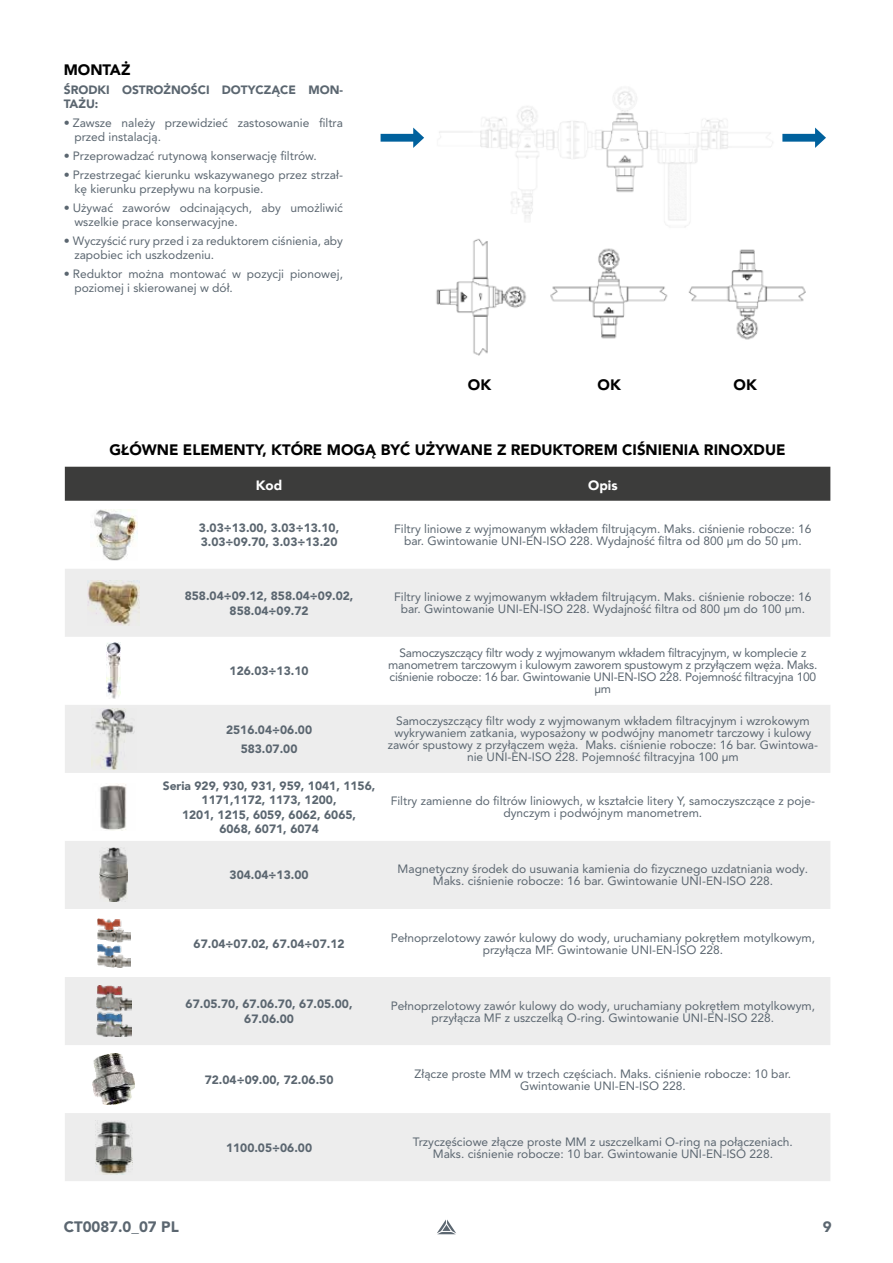
<style>
.page{position:relative;width:893px;height:1263px;background:#fff}
.page>*{position:absolute;margin:0;border:0;box-sizing:border-box;transform-origin:0 0}
.t1{font:900 15px "Avenir LT Pro";color:#000}
.t2{font:900 15px "Avenir LT Pro";color:#5b6670}
.t3{font:900 13.5px "Avenir";color:#fff}
.t4{font:12px/12px "Avenir LT Pro";color:#5b6670;text-align:center}
.t5{font:900 12px/14.4px "Avenir LT Pro";color:#5b6670;text-align:center}
.t6{font:12px/12px "Avenir LT Pro";letter-spacing:-.02em;color:#5b6670;text-align:center}
</style>
<div class="page">
<svg style="left:437px;top:1219px;width:19px;height:15px"></svg>
<img style="left:436px;top:88px;width:380px;height:268px">
<div style="left:381px;top:134px;width:36px;height:8px;background:#00619d"></div>
<svg style="left:413px;top:128px;width:11px;height:20px"></svg>
<div style="left:782px;top:134px;width:37px;height:8px;background:#00619d"></div>
<svg style="left:815px;top:128px;width:11px;height:20px"></svg>
<div style="left:65px;top:467px;width:765px;height:34px;background:#3c3c3b"></div>
<svg style="left:65px;top:569px;width:765px;height:612px;fill:#ededed"></svg>
<img style="left:94px;top:509px;width:43px;height:51px">
<img style="left:88px;top:580px;width:52px;height:45px">
<img style="left:107px;top:643px;width:14px;height:56px">
<img style="left:91px;top:708px;width:45px;height:61px">
<img style="left:92px;top:783px;width:43px;height:48px">
<img style="left:100px;top:848px;width:28px;height:54px">
<img style="left:97px;top:918px;width:34px;height:49px">
<img style="left:96px;top:986px;width:35px;height:50px">
<img style="left:93px;top:1053px;width:42px;height:52px">
<img style="left:95px;top:1120px;width:37px;height:54px">
<p class="t1" style="left:64px;top:61px;width:68px">MONTAŻ</p>
<p class="t5" style="left:64px;top:82px;width:281px;text-align:left">ŚRODKI OSTROŻNOŚCI DOTYCZĄCE MON-<br>TAŻU:</p>
<p class="t4" style="left:74px;top:115px;width:270px;line-height:14.4px;text-align:left;text-indent:-11px">• Zawsze należy przewidzieć zastosowanie filtra przed instalacją.</p>
<p class="t4" style="left:64px;top:150px;width:254px">• Przeprowadzać rutynową konserwację filtrów.</p>
<p class="t4" style="left:74px;top:167px;width:270px;line-height:14.4px;text-align:left;text-indent:-11px">• Przestrzegać kierunku wskazywanego przez strzał&shy;kę kierunku przepływu na korpusie.</p>
<p class="t4" style="left:74px;top:200px;width:270px;line-height:14.4px;text-align:left;text-indent:-11px">• Używać zaworów odcinających, aby umożliwić wszelkie prace konserwacyjne.</p>
<p class="t4" style="left:74px;top:233px;width:270px;line-height:14.4px;text-align:left;text-indent:-11px">• Wyczyścić rury przed i za reduktorem ciśnienia, aby zapobiec ich uszkodzeniu.</p>
<p class="t4" style="left:74px;top:266px;width:270px;line-height:14.4px;text-align:left;text-indent:-11px">• Reduktor można montować w pozycji pionowej, poziomej i skierowanej w dół.</p>
<p class="t1" style="left:468px;top:376px;width:25px">OK</p>
<p class="t1" style="left:598px;top:376px;width:25px">OK</p>
<p class="t1" style="left:734px;top:376px;width:25px">OK</p>
<p class="t1" style="left:110px;top:441px;width:677px">GŁÓWNE ELEMENTY, KTÓRE MOGĄ BYĆ UŻYWANE Z REDUKTOREM CIŚNIENIA RINOXDUE</p>
<p class="t3" style="left:256px;top:474px;width:28px">Kod</p>
<p class="t3" style="left:588px;top:474px;width:31px">Opis</p>
<p class="t5" style="left:199px;top:521px;width:142px;text-align:left">3.03÷13.00, 3.03÷13.10,<br>3.03÷09.70, 3.03÷13.20</p>
<p class="t4" style="left:394px;top:523px;width:419px">Filtry liniowe z wyjmowanym wkładem filtrującym. Maks. ciśnienie robocze: 16 bar. Gwintowanie UNI-EN-ISO 228. Wydajność filtra od 800 μm do 50 μm.</p>
<p class="t5" style="left:185px;top:589px;width:170px">858.04÷09.12, 858.04÷09.02,<br>858.04÷09.72</p>
<p class="t4" style="left:394px;top:591px;width:419px">Filtry liniowe z wyjmowanym wkładem filtrującym. Maks. ciśnienie robocze: 16 bar. Gwintowanie UNI-EN-ISO 228. Wydajność filtra od 800 μm do 100 μm.</p>
<p class="t5" style="left:230px;top:664px;width:81px">126.03÷13.10</p>
<p class="t6" style="left:388px;top:647px;width:431px">Samoczyszczący filtr wody z wyjmowanym wkładem filtracyjnym, w komplecie z manometrem tarczowym i kulowym zaworem spustowym z przyłączem węża. Maks. ciśnienie robocze: 16 bar. Gwintowanie UNI-EN-ISO 228. Pojemność filtracyjna 100 μm</p>
<p class="t5" style="left:226px;top:721px;width:88px;line-height:18.6px">2516.04÷06.00<br>583.07.00</p>
<p class="t4" style="left:388px;top:715px;width:432px">Samoczyszczący filtr wody z wyjmowanym wkładem filtracyjnym i wzrokowym wykrywaniem zatkania, wyposażony w podwójny manometr tarczowy i kulowy zawór spustowy z przyłączem węża. Maks. ciśnienie robocze: 16 bar. Gwintowa&shy;nie UNI-EN-ISO 228. Pojemność filtracyjna 100 μm</p>
<p class="t5" style="left:163px;top:778px;width:214px">Seria 929, 930, 931, 959, 1041, 1156,<br>1171,1172, 1173, 1200,<br>1201, 1215, 6059, 6062, 6065,<br>6068, 6071, 6074</p>
<p class="t4" style="left:391px;top:795px;width:426px">Filtry zamienne do filtrów liniowych, w kształcie litery Y, samoczyszczące z poje&shy;dynczym i podwójnym manometrem.</p>
<p class="t5" style="left:230px;top:868px;width:81px">304.04÷13.00</p>
<p class="t4" style="left:398px;top:863px;width:412px">Magnetyczny środek do usuwania kamienia do fizycznego uzdatniania wody.<br>Maks. ciśnienie robocze: 16 bar. Gwintowanie UNI-EN-ISO 228.</p>
<p class="t5" style="left:194px;top:936px;width:152px">67.04÷07.02, 67.04÷07.12</p>
<p class="t4" style="left:391px;top:931px;width:426px">Pełnoprzelotowy zawór kulowy do wody, uruchamiany pokrętłem motylkowym, przyłącza MF. Gwintowanie UNI-EN-ISO 228.</p>
<p class="t5" style="left:186px;top:997px;width:168px">67.05.70, 67.06.70, 67.05.00,<br>67.06.00</p>
<p class="t4" style="left:391px;top:999px;width:426px">Pełnoprzelotowy zawór kulowy do wody, uruchamiany pokrętłem motylkowym, przyłącza MF z uszczelką O-ring. Gwintowanie UNI-EN-ISO 228.</p>
<p class="t5" style="left:205px;top:1072px;width:130px">72.04÷09.00, 72.06.50</p>
<p class="t4" style="left:415px;top:1067px;width:378px">Złącze proste MM w trzech częściach. Maks. ciśnienie robocze: 10 bar.<br>Gwintowanie UNI-EN-ISO 228.</p>
<p class="t5" style="left:226px;top:1140px;width:88px">1100.05÷06.00</p>
<p class="t4" style="left:413px;top:1135px;width:381px">Trzyczęściowe złącze proste MM z uszczelkami O-ring na połączeniach.<br>Maks. ciśnienie robocze: 10 bar. Gwintowanie UNI-EN-ISO 228.</p>
<p class="t2" style="left:64px;top:1218px;width:116px">CT0087.0_07 PL</p>
<p class="t2" style="left:823px;top:1218px;width:10px">9</p>
</div>
